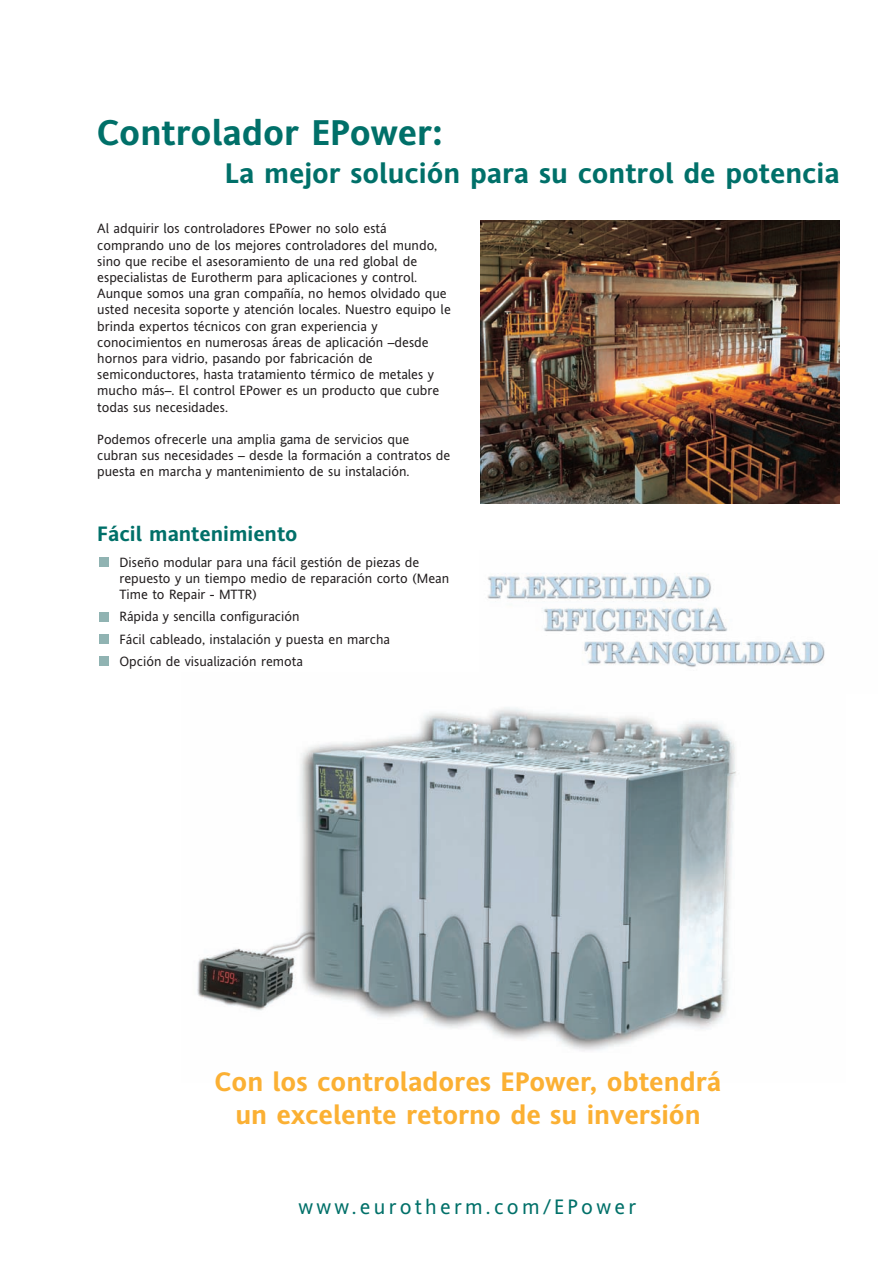
<style>
.page{position:relative;width:893px;height:1263px;background:#fff}
.page>*{position:absolute;margin:0;border:0;box-sizing:border-box;transform-origin:0 0}
.t1{font:700 36px "Invensys Andale";color:#007069}
.t2{font:700 28.5px "Invensys Andale";color:#007069}
.t3{font:700 27px/32.4px "Invensys Andale";color:#fbb033;text-align:center}
.t4{font:21px "Invensys Andale";letter-spacing:.155em;color:#007069}
.t5{font:700 21px "Invensys Andale";color:#007069}
.t6{font:13.5px/16.2px "Invensys Andale";color:#231f20}
</style>
<div class="page">
<img style="left:197px;top:707px;width:539px;height:344px">
<div style="left:99px;top:656px;width:10px;height:10px;background:#90b3b2"></div>
<div style="left:99px;top:634px;width:10px;height:10px;background:#90b3b2"></div>
<div style="left:99px;top:612px;width:10px;height:9px;background:#90b3b2"></div>
<div style="left:99px;top:557px;width:10px;height:10px;background:#90b3b2"></div>
<img style="left:481px;top:220px;width:358px;height:284px">
<img style="left:487px;top:573px;width:338px;height:94px">
<h1 class="t1" style="left:97px;top:119px;width:348px">Controlador EPower:</h1>
<h2 class="t2" style="left:225px;top:163px;width:616px">La mejor solución para su control de potencia</h2>
<p class="t6" style="left:97px;top:222px;width:355px">Al adquirir los controladores EPower no solo está comprando uno de los mejores controladores del mundo, sino que recibe el asesoramiento de una red global de especialistas de Eurotherm para aplicaciones y control.<br>Aunque somos una gran compañía, no hemos olvidado que usted necesita soporte y atención locales. Nuestro equipo le brinda expertos técnicos con gran experiencia y conocimientos en numerosas áreas de aplicación –desde hornos para vidrio, pasando por fabricación de semiconductores, hasta tratamiento térmico de metales y mucho más–. El control EPower es un producto que cubre todas sus necesidades.</p>
<p class="t6" style="left:97px;top:432px;width:355px">Podemos ofrecerle una amplia gama de servicios que cubran sus necesidades – desde la formación a contratos de puesta en marcha y mantenimiento de su instalación.</p>
<h3 class="t5" style="left:97px;top:526px;width:202px">Fácil mantenimiento</h3>
<p class="t6" style="left:119px;top:555px;width:331px">Diseño modular para una fácil gestión de piezas de repuesto y un tiempo medio de reparación corto (Mean<br>Time to Repair - MTTR)</p>
<p class="t6" style="left:119px;top:607px;width:272px;line-height:22.4px">Rápida y sencilla configuración<br>Fácil cableado, instalación y puesta en marcha<br>Opción de visualización remota</p>
<h3 class="t3" style="left:215px;top:1068px;width:508px">Con los controladores EPower, obtendrá un excelente retorno de su inversión</h3>
<h3 class="t4" style="left:299px;top:1199px;width:339px">www.eurotherm.com/EPower</h3>
</div>
